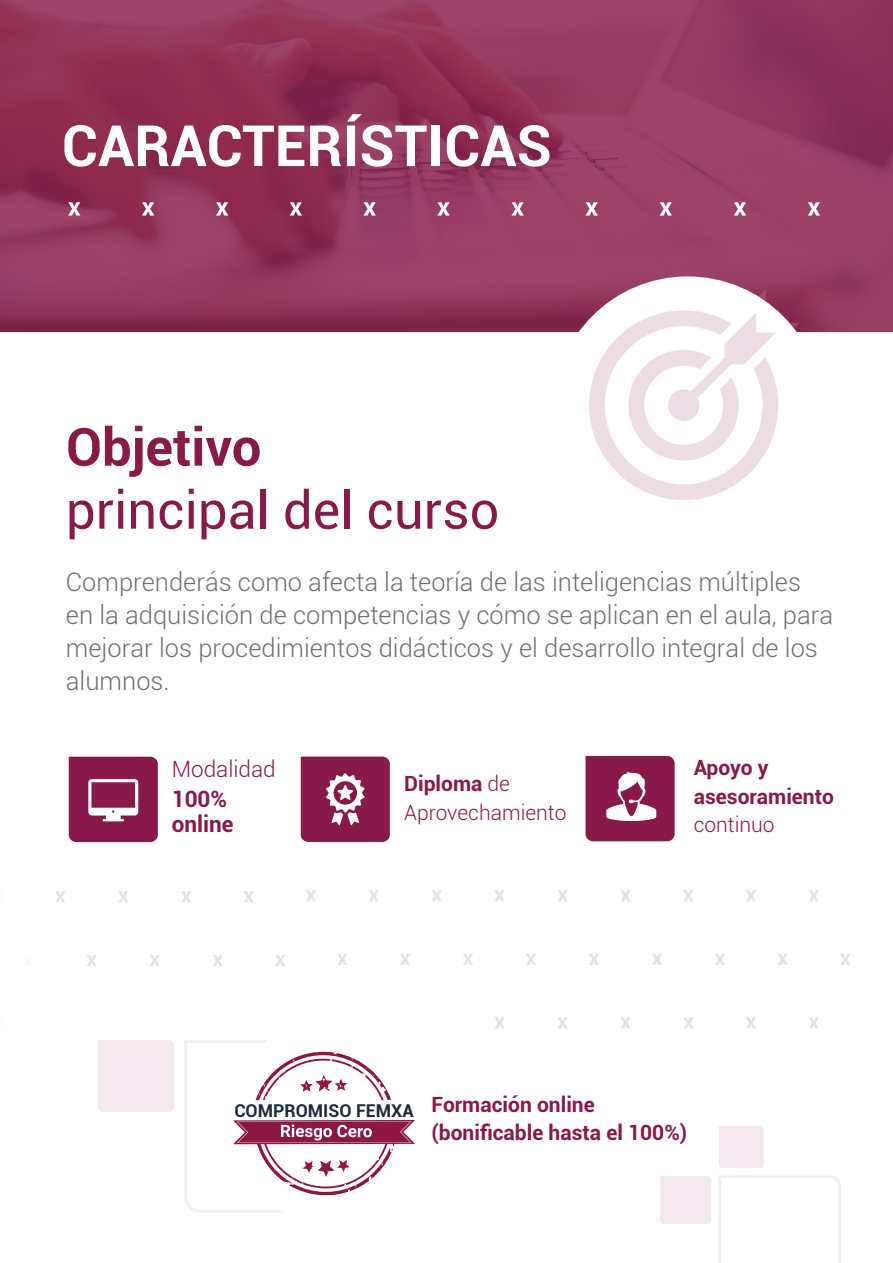
<style>
.page{position:relative;width:893px;height:1263px;background:#fff}
.page>*{position:absolute;margin:0;border:0;box-sizing:border-box;transform-origin:0 0}
.t1{font:700 57px "Roboto";color:#fff}
.t2{font:52.5px "Roboto";color:#881a49}
.t3{font:700 52.5px "Roboto";color:#881a49}
.t4{font:300 25.5px/33px "Roboto";color:#6c7075}
.t5{font:700 22.5px "Roboto";color:#881a49}
.t6{font:300 22.5px "Roboto";color:#881a49}
.t7{font:700 21px "Roboto";color:#881a49}
.t8{font:300 21px/28.5px "Roboto";color:#881a49}
.t9{font:700 17.7px "Roboto";color:#1c2b3b}
.s1{font-weight:700}
</style>
<div class="page">
<svg style="left:0;top:0;width:893px;height:332px;background:#93365d"></svg>
<svg style="left:68px;top:202px;width:12px;height:14px"></svg>
<svg style="left:142px;top:202px;width:12px;height:14px"></svg>
<svg style="left:216px;top:202px;width:12px;height:14px"></svg>
<svg style="left:290px;top:202px;width:12px;height:14px"></svg>
<svg style="left:363px;top:202px;width:13px;height:14px"></svg>
<svg style="left:437px;top:202px;width:13px;height:14px"></svg>
<svg style="left:585px;top:202px;width:13px;height:14px"></svg>
<svg style="left:511px;top:202px;width:13px;height:14px"></svg>
<svg style="left:808px;top:202px;width:12px;height:14px"></svg>
<svg style="left:734px;top:202px;width:12px;height:14px"></svg>
<svg style="left:660px;top:202px;width:12px;height:14px"></svg>
<svg style="left:69px;top:757px;width:89px;height:85px;background:#95335d"></svg>
<svg style="left:585px;top:756px;width:90px;height:85px;background:#9a3c64"></svg>
<svg style="left:301px;top:756px;width:89px;height:86px;background:#973760"></svg>
<svg style="left:660px;top:1126px;width:181px;height:137px"></svg>
<div style="left:553px;top:276px;width:269px;height:270px;background:#fff;border-radius:50%"></div>
<svg style="left:589px;top:290px;width:210px;height:210px"></svg>
<div style="left:668px;top:389px;width:31px;height:32px;background:#eddce3;border-radius:50%"></div>
<div style="left:98px;top:1040px;width:76px;height:72px;background:#f3e8ed"></div>
<svg style="left:184px;top:1040px;width:231px;height:173px"></svg>
<svg style="left:809px;top:1017px;width:10px;height:11px"></svg>
<svg style="left:746px;top:1017px;width:10px;height:11px"></svg>
<svg style="left:683px;top:1017px;width:11px;height:11px"></svg>
<svg style="left:620px;top:1017px;width:11px;height:11px"></svg>
<svg style="left:809px;top:890px;width:10px;height:11px"></svg>
<svg style="left:746px;top:890px;width:10px;height:11px"></svg>
<svg style="left:683px;top:890px;width:11px;height:11px"></svg>
<svg style="left:620px;top:890px;width:11px;height:11px"></svg>
<svg style="left:557px;top:1017px;width:11px;height:11px"></svg>
<svg style="left:557px;top:890px;width:11px;height:11px"></svg>
<svg style="left:841px;top:954px;width:10px;height:11px"></svg>
<svg style="left:778px;top:954px;width:10px;height:11px"></svg>
<svg style="left:715px;top:954px;width:10px;height:11px"></svg>
<svg style="left:589px;top:954px;width:10px;height:11px"></svg>
<svg style="left:652px;top:954px;width:10px;height:11px"></svg>
<svg style="left:494px;top:1017px;width:11px;height:11px"></svg>
<svg style="left:431px;top:890px;width:11px;height:11px"></svg>
<svg style="left:494px;top:890px;width:11px;height:11px"></svg>
<svg style="left:369px;top:890px;width:10px;height:11px"></svg>
<svg style="left:306px;top:890px;width:10px;height:11px"></svg>
<svg style="left:400px;top:954px;width:10px;height:11px"></svg>
<svg style="left:463px;top:954px;width:10px;height:11px"></svg>
<svg style="left:526px;top:954px;width:10px;height:11px"></svg>
<svg style="left:337px;top:954px;width:10px;height:11px"></svg>
<svg style="left:244px;top:891px;width:10px;height:11px"></svg>
<svg style="left:181px;top:891px;width:10px;height:11px"></svg>
<svg style="left:118px;top:891px;width:10px;height:11px"></svg>
<svg style="left:55px;top:891px;width:10px;height:11px"></svg>
<svg style="left:275px;top:955px;width:10px;height:11px"></svg>
<svg style="left:213px;top:955px;width:10px;height:11px"></svg>
<svg style="left:87px;top:955px;width:10px;height:11px"></svg>
<svg style="left:150px;top:955px;width:10px;height:11px"></svg>
<p class="t1" style="left:62px;top:106px;width:492px">CARACTERÍSTICAS</p>
<p class="t3" style="left:66px;top:410px;width:197px">Objetivo</p>
<p class="t2" style="left:66px;top:473px;width:435px">principal del curso</p>
<p class="t4" style="left:66px;top:565px;width:769px">Comprenderás como afecta la teoría de las inteligencias múltiples en la adquisición de competencias y cómo se aplican en el aula, para mejorar los procedimientos didácticos y el desarrollo integral de los alumnos.</p>
<p class="t6" style="left:172px;top:753px;width:105px">Modalidad</p>
<p class="t5" style="left:172px;top:783px;width:57px">100%</p>
<p class="t5" style="left:172px;top:808px;width:63px">online</p>
<p class="t8" style="left:404px;top:769px;width:164px"><span class="s1">Diploma</span> de<br>Aprovechamiento</p>
<p class="t7" style="left:694px;top:753px;width:76px">Apoyo y</p>
<p class="t7" style="left:694px;top:782px;width:142px">asesoramiento</p>
<p class="t8" style="left:694px;top:810px;width:82px">continuo</p>
<p class="t9" style="left:234px;top:1098px;width:181px">COMPROMISO FEMXA</p>
<p class="t7" style="left:432px;top:1089px;width:165px">Formación online</p>
<p class="t7" style="left:432px;top:1118px;width:257px">(bonificable hasta el 100%)</p>
</div>
